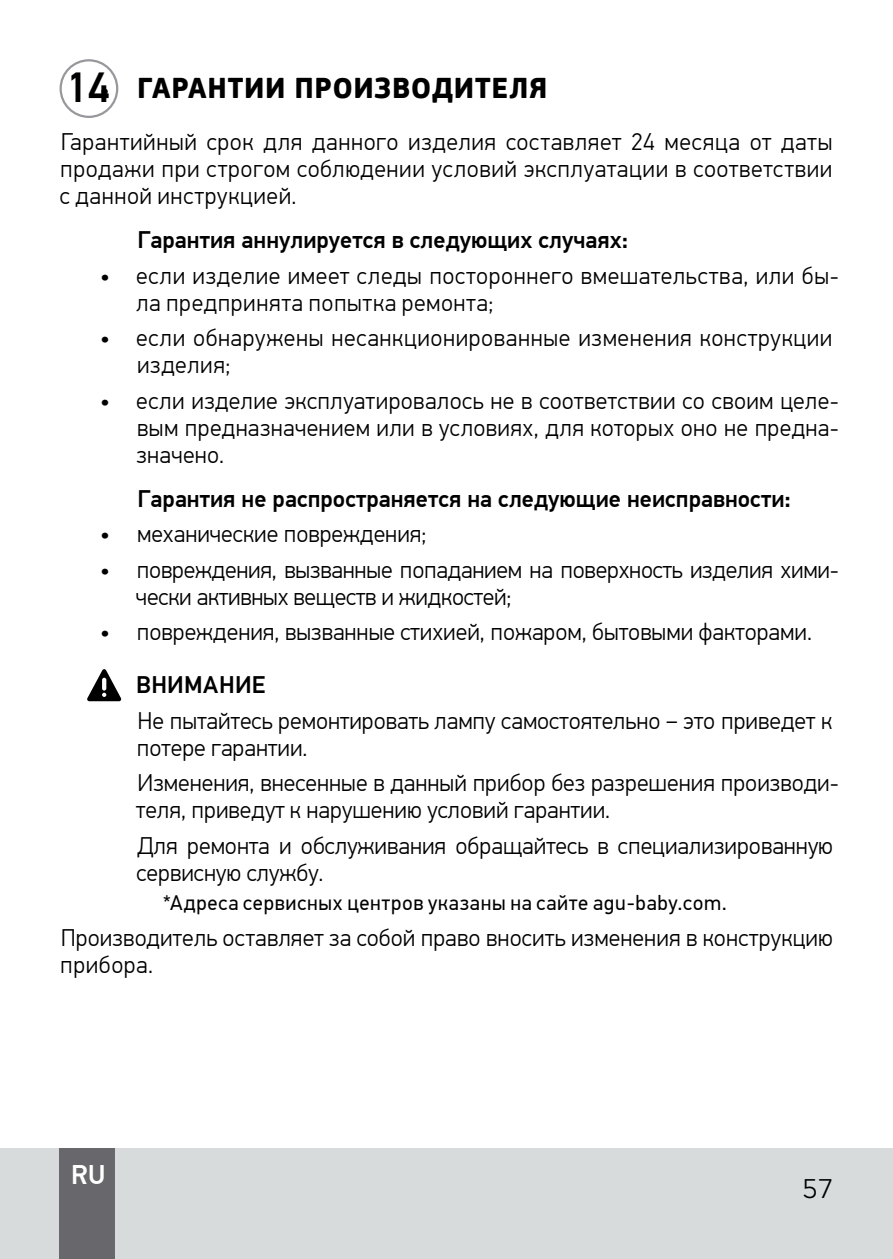
<style>
.page{position:relative;width:893px;height:1259px;background:#fff}
.page>*{position:absolute;margin:0;border:0;box-sizing:border-box;transform-origin:0 0}
.t1{font:500 42px "PF Din Text Pro";color:#000}
.t2{font:700 30px "PF Square Sans Pro";letter-spacing:.02em;color:#000}
.t3{font:300 27px "Core Sans A35";color:#000}
.t4{font:500 27px "PF Din Text Pro";color:#fff}
.t5{font:300 24px/27px "PF Din Text Pro";color:#000}
.t6{font:300 24px/27px "PF Din Text Pro";letter-spacing:.025em;color:#000}
.t7{font:500 24px "PF Din Text Pro";color:#000}
.t8{font:21px "PF Din Text Pro";letter-spacing:.035em;color:#000}
.s1{font-family:"PF Din Text Pro";font-weight:400;font-size:24px}
.s2{font-weight:400}
.s3{font-weight:500}
</style>
<div class="page">
<div style="left:0;top:1148px;width:893px;height:111px;background:#d8dbdc"></div>
<div style="left:60px;top:1148px;width:55px;height:111px;background:#68676c"></div>
<div style="left:60px;top:59px;width:58px;height:59px;border:2px solid #98989c;border-radius:50%"></div>
<svg style="left:87px;top:669px;width:34px;height:32px"></svg>
<h1 class="t1" style="left:66px;top:62px;width:46px">14</h1>
<p class="t2" style="left:100px;top:70px;width:449px"><span class="s1">•</span> ГАРАНТИИ ПРОИЗВОДИТЕЛЯ</p>
<p class="t5" style="left:60px;top:129px;width:774px;text-align:justify">Гарантийный срок для данного изделия составляет 24 месяца от даты продажи при строгом соблюдении условий эксплуатации в соответствии с данной инструкцией.</p>
<p class="t7" style="left:138px;top:226px;width:492px">Гарантия аннулируется в следующих случаях:</p>
<p class="t6" style="left:137px;top:262px;width:704px;text-indent:-37px"><span class="s2">•</span> если изделие имеет следы постороннего вмешательства, или бы&shy;ла предпринята попытка ремонта;</p>
<p class="t6" style="left:137px;top:325px;width:697px;text-indent:-37px"><span class="s2">•</span> если обнаружены несанкционированные изменения конструкции изделия;</p>
<p class="t5" style="left:136px;top:387px;width:704px;text-align:justify;text-indent:-36px"><span class="s2">•</span> если изделие эксплуатировалось не в соответствии со своим целе&shy;вым предназначением или в условиях, для которых оно не предна&shy;значено.</p>
<p class="t7" style="left:138px;top:484px;width:655px">Гарантия не распространяется на следующие неисправности:</p>
<p class="t5" style="left:100px;top:521px;width:328px"><span class="s2">•</span> механические повреждения;</p>
<p class="t5" style="left:136px;top:556px;width:704px;text-indent:-36px"><span class="s2">•</span> повреждения, вызванные попаданием на поверхность изделия хими&shy;чески активных веществ и жидкостей;</p>
<p class="t5" style="left:136px;top:606px;width:677px;line-height:52.5px;text-indent:-36px"><span class="s2">•</span> повреждения, вызванные стихией, пожаром, бытовыми факторами.<br><span class="s3">ВНИМАНИЕ</span></p>
<p class="t5" style="left:137px;top:707px;width:697px">Не пытайтесь ремонтировать лампу самостоятельно − это приведет к потере гарантии.</p>
<p class="t5" style="left:136px;top:769px;width:704px">Изменения, внесенные в данный прибор без разрешения производи&shy;теля, приведут к нарушению условий гарантии.</p>
<p class="t5" style="left:136px;top:832px;width:698px">Для ремонта и обслуживания обращайтесь в специализированную сервисную службу.</p>
<p class="t8" style="left:163px;top:890px;width:565px">*Адреса сервисных центров указаны на сайте agu-baby.com.</p>
<p class="t5" style="left:60px;top:924px;width:774px">Производитель оставляет за собой право вносить изменения в конструкцию прибора.</p>
<p class="t4" style="left:71px;top:1158px;width:36px">RU</p>
<p class="t3" style="left:802px;top:1171px;width:33px">57</p>
</div>
